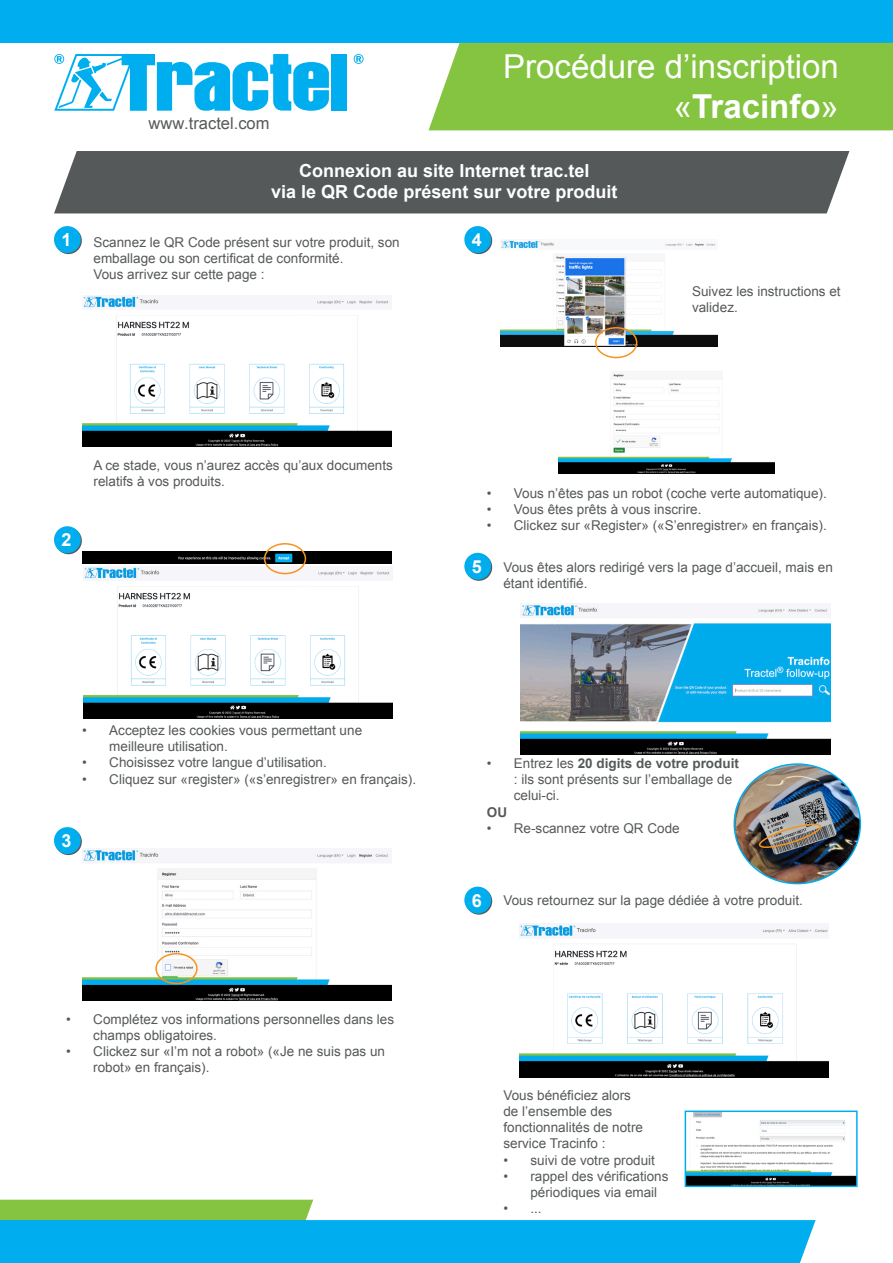
<style>
.page{position:relative;width:893px;height:1263px;background:#fff}
.page>*{position:absolute;margin:0;border:0;box-sizing:border-box;transform-origin:0 0}
.t1{font:33px "Arial";color:#fff}
.t2{font:700 33px "Arial";color:#fff}
.t3{font:700 18px "Arial";color:#fff}
.t4{font:16.5px "Arial";color:#55595a}
.t5{font:13.5px/16.2px "Arial";color:#55595a}
.t6{font:700 13.5px "Arial";color:#55595a}
.s1{font-weight:400}
.s2{font-weight:700}
</style>
<div class="page">
<div style="left:331px;top:54px;width:15px;height:57px;background:#00aeef"></div>
<svg style="left:54px;top:54px;width:275px;height:57px"></svg>
<svg style="left:354px;top:54px;width:10px;height:10px"></svg>
<svg style="left:0;top:1200px;width:816px;height:63px"></svg>
<img style="left:82px;top:552px;width:309px;height:12px">
<div style="left:0;top:0;width:893px;height:43px;background:#00aeef"></div>
<div style="left:428px;top:43px;width:465px;height:87px;background:#84c440"></div>
<div style="left:54px;top:151px;width:795px;height:62px;background:#55595a"></div>
<img style="left:83px;top:567px;width:309px;height:151px">
<img style="left:82px;top:296px;width:309px;height:151px">
<img style="left:519px;top:925px;width:309px;height:152px">
<img style="left:501px;top:240px;width:216px;height:107px">
<div style="left:264px;top:543px;width:42px;height:31px;border:2px solid #f7931d;border-radius:50%"></div>
<img style="left:558px;top:371px;width:217px;height:102px">
<div style="left:595px;top:327px;width:42px;height:31px;border:2px solid #f7931d;border-radius:50%"></div>
<img style="left:688px;top:1113px;width:167px;height:71px">
<div style="left:685px;top:1110px;width:173px;height:77px;border:2px solid #00aeef"></div>
<img style="left:82px;top:849px;width:309px;height:151px">
<div style="left:155px;top:953px;width:43px;height:31px;border:2px solid #f7931d;border-radius:50%"></div>
<img style="left:521px;top:603px;width:309px;height:151px">
<img style="left:736px;top:764px;width:124px;height:120px">
<div style="left:733px;top:763px;width:128px;height:121px;border:2px solid #00aeef;border-radius:50%"></div>
<svg style="left:759px;top:821px;width:62px;height:30px;background:#837a70"></svg>
<svg style="left:55px;top:227px;width:27px;height:27px"></svg>
<div style="left:54px;top:226px;width:27px;height:27px;background:#00aeef;border-radius:50%"></div>
<svg style="left:55px;top:527px;width:27px;height:27px"></svg>
<div style="left:54px;top:526px;width:27px;height:27px;background:#00aeef;border-radius:50%"></div>
<svg style="left:55px;top:828px;width:27px;height:27px"></svg>
<div style="left:54px;top:827px;width:27px;height:27px;background:#00aeef;border-radius:50%"></div>
<svg style="left:465px;top:227px;width:27px;height:27px"></svg>
<div style="left:464px;top:226px;width:27px;height:27px;background:#00aeef;border-radius:50%"></div>
<svg style="left:465px;top:554px;width:27px;height:27px"></svg>
<div style="left:464px;top:553px;width:27px;height:27px;background:#00aeef;border-radius:50%"></div>
<svg style="left:465px;top:888px;width:27px;height:27px"></svg>
<div style="left:464px;top:887px;width:27px;height:26px;background:#00aeef;border-radius:50%"></div>
<p class="t3" style="left:62px;top:228px;width:12px">1</p>
<p class="t4" style="left:149px;top:112px;width:123px">www.tractel.com</p>
<p class="t1" style="left:503px;top:45px;width:337px">Procédure d’inscription</p>
<p class="t2" style="left:674px;top:85px;width:167px"><span class="s1">«</span>Tracinfo<span class="s1">»</span></p>
<p class="t3" style="left:299px;top:159px;width:292px">Connexion au site Internet trac.tel</p>
<p class="t3" style="left:271px;top:180px;width:348px">via le QR Code présent sur votre produit</p>
<p class="t5" style="left:94px;top:234px;width:308px">Scannez le QR Code présent sur votre produit, son emballage ou son certificat de conformité.</p>
<p class="t5" style="left:94px;top:266px;width:173px">Vous arrivez sur cette page :</p>
<p class="t3" style="left:472px;top:228px;width:12px">4</p>
<p class="t5" style="left:692px;top:283px;width:150px">Suivez les instructions et validez.</p>
<p class="t3" style="left:62px;top:528px;width:12px">2</p>
<p class="t5" style="left:94px;top:457px;width:301px">A ce stade, vous n’aurez accès qu’aux documents relatifs à vos produits.</p>
<p class="t5" style="left:109px;top:722px;width:254px;text-indent:-27px">• Acceptez les cookies vous permettant une meilleure utilisation.</p>
<p class="t5" style="left:82px;top:755px;width:246px">• Choisissez votre langue d’utilisation.</p>
<p class="t5" style="left:82px;top:771px;width:335px">• Cliquez sur «register» («s’enregistrer» en français).</p>
<p class="t3" style="left:62px;top:829px;width:12px">3</p>
<p class="t5" style="left:487px;top:485px;width:341px">• Vous n’êtes pas un robot (coche verte automatique).</p>
<p class="t5" style="left:487px;top:501px;width:216px">• Vous êtes prêts à vous inscrire.</p>
<p class="t5" style="left:487px;top:518px;width:341px">• Clickez sur «Register» («S’enregistrer» en français).</p>
<p class="t3" style="left:472px;top:555px;width:12px">5</p>
<p class="t5" style="left:503px;top:559px;width:331px">Vous êtes alors redirigé vers la page d’accueil, mais en étant identifié.</p>
<p class="t5" style="left:514px;top:755px;width:227px;text-indent:-27px">• Entrez les <span class="s2">20 digits de votre produit </span>: ils sont présents sur l’emballage de celui-ci.</p>
<p class="t6" style="left:487px;top:803px;width:22px">OU</p>
<p class="t5" style="left:487px;top:820px;width:194px">• Re-scannez votre QR Code</p>
<p class="t3" style="left:472px;top:888px;width:12px">6</p>
<p class="t5" style="left:503px;top:892px;width:301px">Vous retournez sur la page dédiée à votre produit.</p>
<p class="t5" style="left:93px;top:1011px;width:302px;text-indent:-27px">• Complétez vos informations personnelles dans les champs obligatoires.</p>
<p class="t5" style="left:93px;top:1043px;width:293px;text-indent:-27px">• Clickez sur «I’m not a robot» («Je ne suis pas un robot» en français).</p>
<p class="t5" style="left:503px;top:1087px;width:141px">Vous bénéficiez alors de l’ensemble des fonctionnalités de notre service Tracinfo :</p>
<p class="t5" style="left:503px;top:1152px;width:153px">• suivi de votre produit</p>
<p class="t5" style="left:530px;top:1168px;width:140px;text-indent:-27px">• rappel des vérifications périodiques via email</p>
<p class="t5" style="left:503px;top:1200px;width:40px">• ...</p>
</div>
